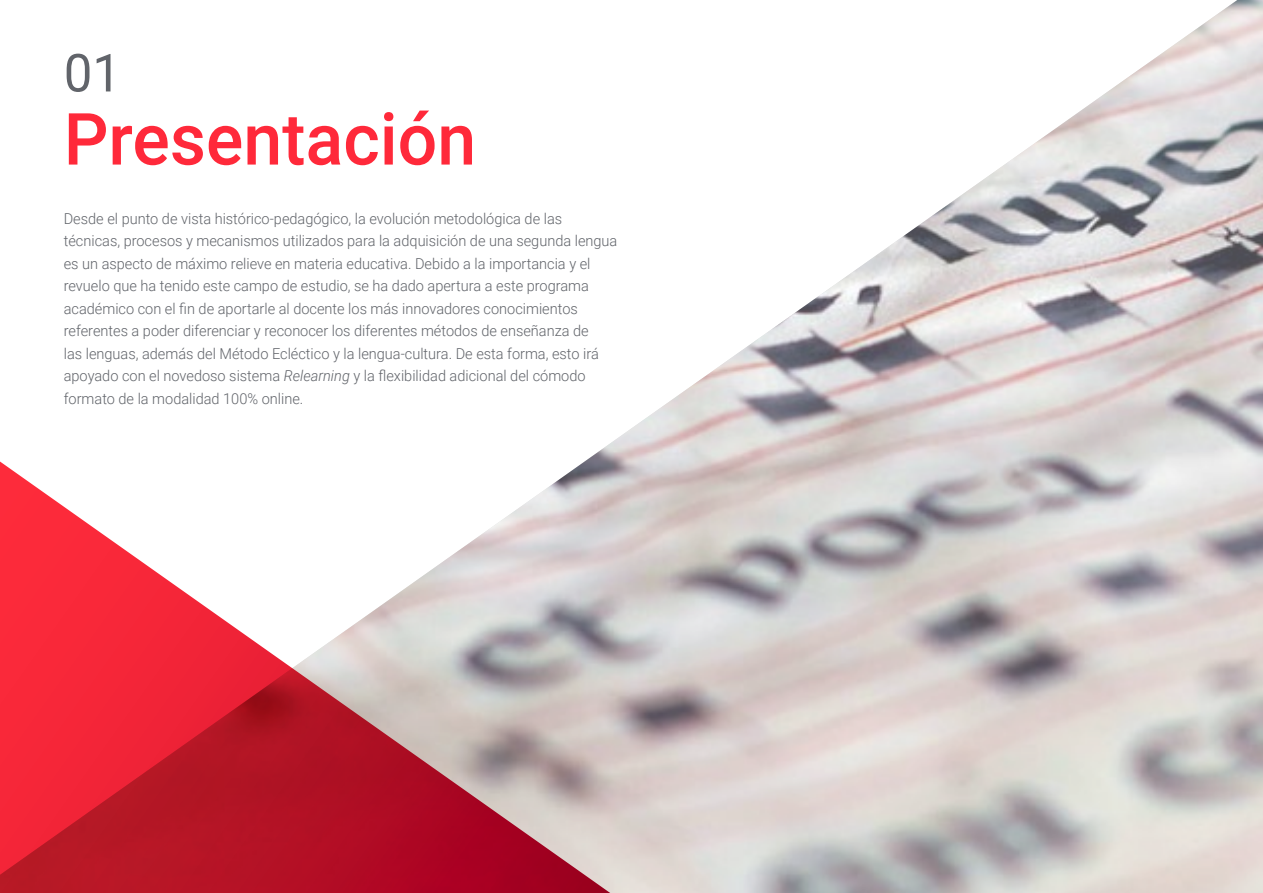
<style>
.page{position:relative;width:1263px;height:893px;background:#fff}
.page>*{position:absolute;margin:0;border:0;box-sizing:border-box;transform-origin:0 0}
.t1{font:500 72px "Roboto";color:#ff293a}
.t2{font:52.5px "Roboto";color:#61646a}
.t3{font:300 15px/22.5px "Roboto";color:#61646a}
.s1{font-style:italic}
</style>
<div class="page">
<img style="left:607px;top:0;width:656px;height:893px">
<svg style="left:0;top:446px;width:640px;height:447px"></svg>
<h2 class="t2" style="left:64px;top:36px;width:59px">01</h2>
<h1 class="t1" style="left:64px;top:89px;width:414px">Presentación</h1>
<p class="t3" style="left:64px;top:207px;width:555px">Desde el punto de vista histórico-pedagógico, la evolución metodológica de las técnicas, procesos y mecanismos utilizados para la adquisición de una segunda lengua es un aspecto de máximo relieve en materia educativa. Debido a la importancia y el revuelo que ha tenido este campo de estudio, se ha dado apertura a este programa académico con el fin de aportarle al docente los más innovadores conocimientos referentes a poder diferenciar y reconocer los diferentes métodos de enseñanza de<br>las lenguas, además del Método Ecléctico y la lengua-cultura. De esta forma, esto irá apoyado con el novedoso sistema <span class="s1">Relearning</span> y la flexibilidad adicional del cómodo formato de la modalidad 100% online.</p>
</div>
